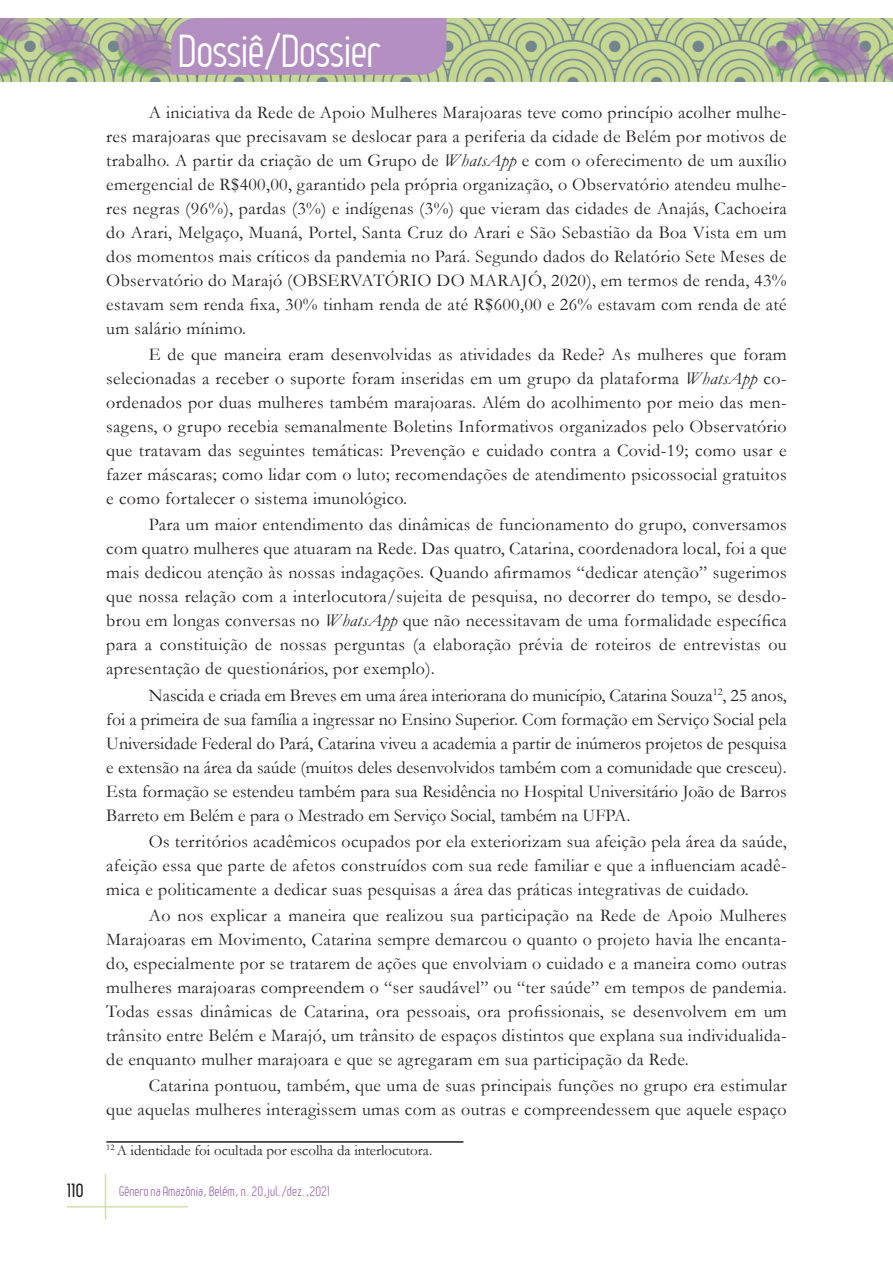
<style>
.page{position:relative;width:893px;height:1263px;background:#fff}
.page>*{position:absolute;margin:0;border:0;box-sizing:border-box;transform-origin:0 0}
.t1{font:45px "Leger";letter-spacing:-.01em;color:#fff}
.Texto{font:18px/24px "Garamond";letter-spacing:.02em;color:#231f20;text-align:justify}
.t2{font:700 18px "Leger";color:#231f20}
.Nota_rodapé{font:15px "Garamond";color:#231f20}
.t3{font:13.5px "Leger";color:#9f73af}
.s1{font-style:italic}
</style>
<div class="page">
<hr style="left:105px;top:1174px;width:1px;height:45px;background:#d2e0ac">
<hr style="left:67px;top:1206px;width:121px;height:1px;background:#d2e0ac">
<img style="left:0;top:18px;width:893px;height:64px">
<div style="left:171px;top:18px;width:275px;height:57px;background:#b28fc0"></div>
<hr style="left:106px;top:1141px;width:357px;height:2px;background:#231f20">
<h1 class="t1" style="left:179px;top:26px;width:203px">Dossiê/Dossier</h1>
<p class="Texto" style="left:106px;top:100px;width:682px;text-indent:43px">A iniciativa da Rede de Apoio Mulheres Marajoaras teve como princípio acolher mulhe&shy;res marajoaras que precisavam se deslocar para a periferia da cidade de Belém por motivos de trabalho. A partir da criação de um Grupo de <span class="s1">WhatsApp</span> e com o oferecimento de um auxílio emergencial de R$400,00, garantido pela própria organização, o Observatório atendeu mulhe&shy;res negras (96%), pardas (3%) e indígenas (3%) que vieram das cidades de Anajás, Cachoeira do Arari, Melgaço, Muaná, Portel, Santa Cruz do Arari e São Sebastião da Boa Vista em um dos momentos mais críticos da pandemia no Pará. Segundo dados do Relatório Sete Meses de Observatório do Marajó (OBSERVATÓRIO DO MARAJÓ, 2020), em termos de renda, 43% estavam sem renda fixa, 30% tinham renda de até R$600,00 e 26% estavam com renda de até um salário mínimo.</p>
<p class="Texto" style="left:106px;top:342px;width:682px;text-indent:43px">E de que maneira eram desenvolvidas as atividades da Rede? As mulheres que foram selecionadas a receber o suporte foram inseridas em um grupo da plataforma <span class="s1">WhatsApp</span> co&shy;ordenados por duas mulheres também marajoaras. Além do acolhimento por meio das men&shy;sagens, o grupo recebia semanalmente Boletins Informativos organizados pelo Observatório que tratavam das seguintes temáticas: Prevenção e cuidado contra a Covid-19; como usar e fazer máscaras; como lidar com o luto; recomendações de atendimento psicossocial gratuitos e como fortalecer o sistema imunológico.</p>
<p class="Texto" style="left:106px;top:512px;width:682px;text-indent:43px">Para um maior entendimento das dinâmicas de funcionamento do grupo, conversamos com quatro mulheres que atuaram na Rede. Das quatro, Catarina, coordenadora local, foi a que mais dedicou atenção às nossas indagações. Quando afirmamos “dedicar atenção” sugerimos que nossa relação com a interlocutora/sujeita de pesquisa, no decorrer do tempo, se desdo&shy;brou em longas conversas no <span class="s1">WhatsApp</span> que não necessitavam de uma formalidade específica para a constituição de nossas perguntas (a elaboração prévia de roteiros de entrevistas ou apresentação de questionários, por exemplo).</p>
<p class="Texto" style="left:106px;top:682px;width:682px;text-indent:43px">Nascida e criada em Breves em uma área interiorana do município, Catarina Souza<sup>12</sup>, 25 anos, foi a primeira de sua família a ingressar no Ensino Superior. Com formação em Serviço Social pela Universidade Federal do Pará, Catarina viveu a academia a partir de inúmeros projetos de pesquisa e extensão na área da saúde (muitos deles desenvolvidos também com a comunidade que cresceu).<br>Esta formação se estendeu também para sua Residência no Hospital Universitário João de Barros Barreto em Belém e para o Mestrado em Serviço Social, também na UFPA.</p>
<p class="Texto" style="left:106px;top:828px;width:682px;text-indent:43px">Os territórios acadêmicos ocupados por ela exteriorizam sua afeição pela área da saúde, afeição essa que parte de afetos construídos com sua rede familiar e que a influenciam acadê&shy;mica e politicamente a dedicar suas pesquisas a área das práticas integrativas de cuidado.</p>
<p class="Texto" style="left:106px;top:903px;width:682px;text-indent:43px">Ao nos explicar a maneira que realizou sua participação na Rede de Apoio Mulheres Marajoaras em Movimento, Catarina sempre demarcou o quanto o projeto havia lhe encanta&shy;do, especialmente por se tratarem de ações que envolviam o cuidado e a maneira como outras mulheres marajoaras compreendem o “ser saudável” ou “ter saúde” em tempos de pandemia.<br>Todas essas dinâmicas de Catarina, ora pessoais, ora profissionais, se desenvolvem em um trânsito entre Belém e Marajó, um trânsito de espaços distintos que explana sua individualida&shy;de enquanto mulher marajoara e que se agregaram em sua participação da Rede.</p>
<p class="Texto" style="left:106px;top:1073px;width:682px;text-align:right">Catarina pontuou, também, que uma de suas principais funções no grupo era estimular<br>que aquelas mulheres interagissem umas com as outras e compreendessem que aquele espaço</p>
<p class="Nota_rodapé" style="left:106px;top:1140px;width:327px"><sup>12</sup> A identidade foi ocultada por escolha da interlocutora.</p>
<p class="t2" style="left:67px;top:1180px;width:18px">110</p>
<p class="t3" style="left:119px;top:1183px;width:213px">Gênero na Amazônia, Belém, n. 20,jul./dez.,2021</p>
</div>
